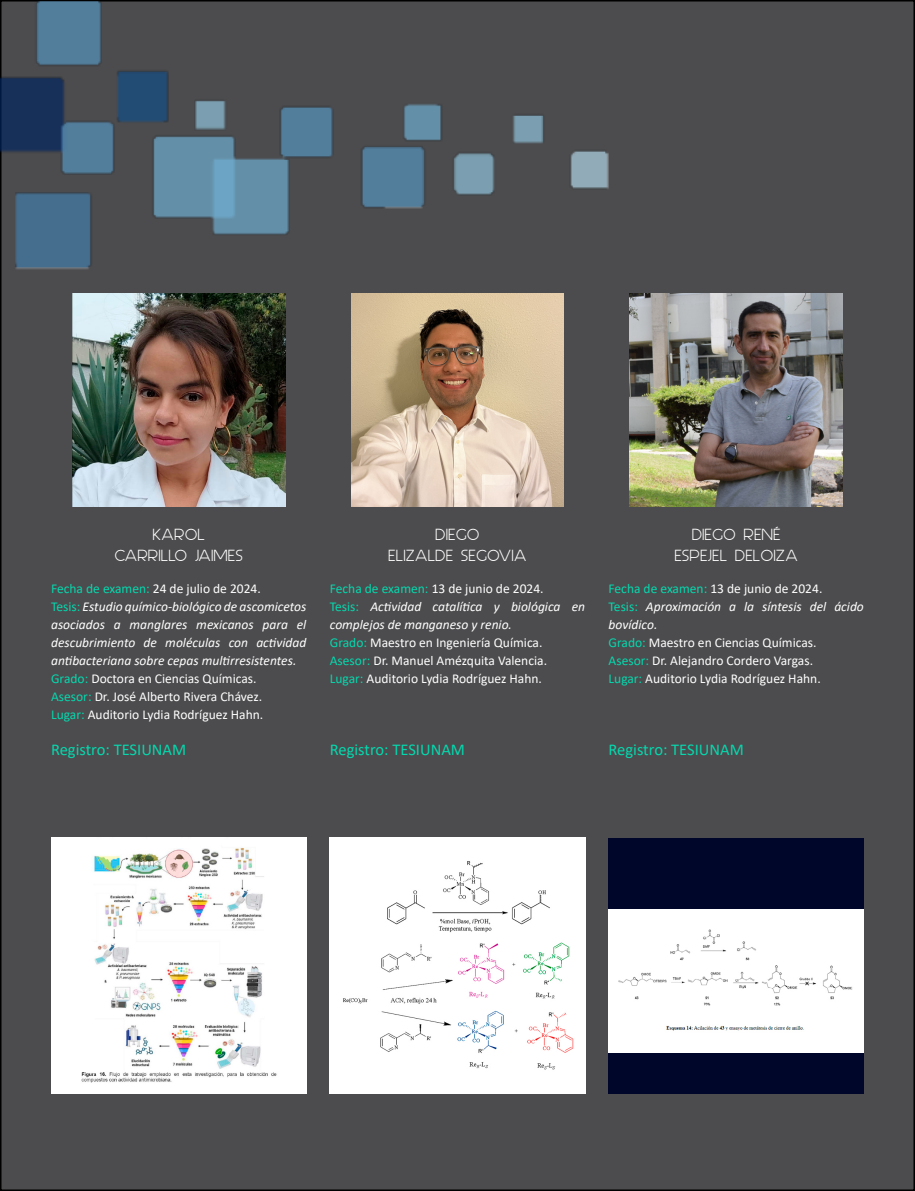
<style>
.page{position:relative;width:915px;height:1191px;background:#fff}
.page>*{position:absolute;margin:0;border:0;box-sizing:border-box;transform-origin:0 0}
.t1{font:16.5px "Calibri";color:#05d8ae}
.t2{font:700 15px/21px "Aspergit";color:#fff;text-align:center}
.t3{font:13.5px/18px "Calibri";color:#fff}
.t4{font:italic 13.5px/18px "Calibri";color:#fff}
.s1{font-style:normal;color:#05d8ae}
.s2{font-style:normal}
.s3{color:#05d8ae}
.s4{font-style:italic}
</style>
<div class="page">
<div style="left:1px;top:1px;width:912px;height:1189px;background:#4c4c4e"></div>
<svg style="left:914px;top:0;width:1px;height:1191px"></svg>
<img style="left:0;top:2px;width:914px;height:269px">
<div style="left:608px;top:838px;width:255px;height:255px;background:#00062a"></div>
<div style="left:608px;top:909px;width:255px;height:143px;background:#fff"></div>
<img style="left:330px;top:838px;width:255px;height:255px">
<img style="left:351px;top:293px;width:212px;height:213px">
<img style="left:629px;top:293px;width:213px;height:213px">
<img style="left:51px;top:838px;width:255px;height:255px">
<img style="left:72px;top:293px;width:213px;height:213px">
<p class="t2" style="left:114px;top:524px;width:130px">KAROL<br>CARRILLO JAIMES</p>
<p class="t4" style="left:51px;top:579px;width:257px"><span class="s1">Fecha de examen:</span> <span class="s2">24 de julio de 2024.<br></span><span class="s1">Tesis:</span> Estudio químico-biológico de ascomicetos asociados a manglares mexicanos para el descubrimiento de moléculas con actividad antibacteriana sobre cepas multirresistentes.<br><span class="s1">Grado:</span> <span class="s2">Doctora en Ciencias Químicas.<br></span><span class="s1">Asesor:</span> <span class="s2">Dr. José Alberto Rivera Chávez.<br></span><span class="s1">Lugar:</span> <span class="s2">Auditorio Lydia Rodríguez Hahn.</span></p>
<p class="t1" style="left:51px;top:738px;width:137px">Registro: TESIUNAM</p>
<p class="t2" style="left:388px;top:524px;width:140px">DIEGO<br>ELIZALDE SEGOVIA</p>
<p class="t2" style="left:674px;top:524px;width:125px">DIEGO RENÉ<br>ESPEJEL DELOIZA</p>
<p class="t3" style="left:330px;top:579px;width:257px"><span class="s3">Fecha de examen:</span> 13 de junio de 2024.<br><span class="s3">Tesis:</span> <span class="s4">Actividad catalítica y biológica en complejos de manganeso y renio.<br></span><span class="s3">Grado:</span> Maestro en Ingeniería Química.<br><span class="s3">Asesor:</span> Dr. Manuel Amézquita Valencia.<br><span class="s3">Lugar:</span> Auditorio Lydia Rodríguez Hahn.</p>
<p class="t3" style="left:608px;top:579px;width:257px"><span class="s3">Fecha de examen:</span> 13 de junio de 2024.<br><span class="s3">Tesis:</span> <span class="s4">Aproximación a la síntesis del ácido bovídico.<br></span><span class="s3">Grado:</span> Maestro en Ciencias Químicas.<br><span class="s3">Asesor:</span> Dr. Alejandro Cordero Vargas.<br><span class="s3">Lugar:</span> Auditorio Lydia Rodríguez Hahn.</p>
<p class="t1" style="left:330px;top:738px;width:137px">Registro: TESIUNAM</p>
<p class="t1" style="left:608px;top:738px;width:137px">Registro: TESIUNAM</p>
</div>
